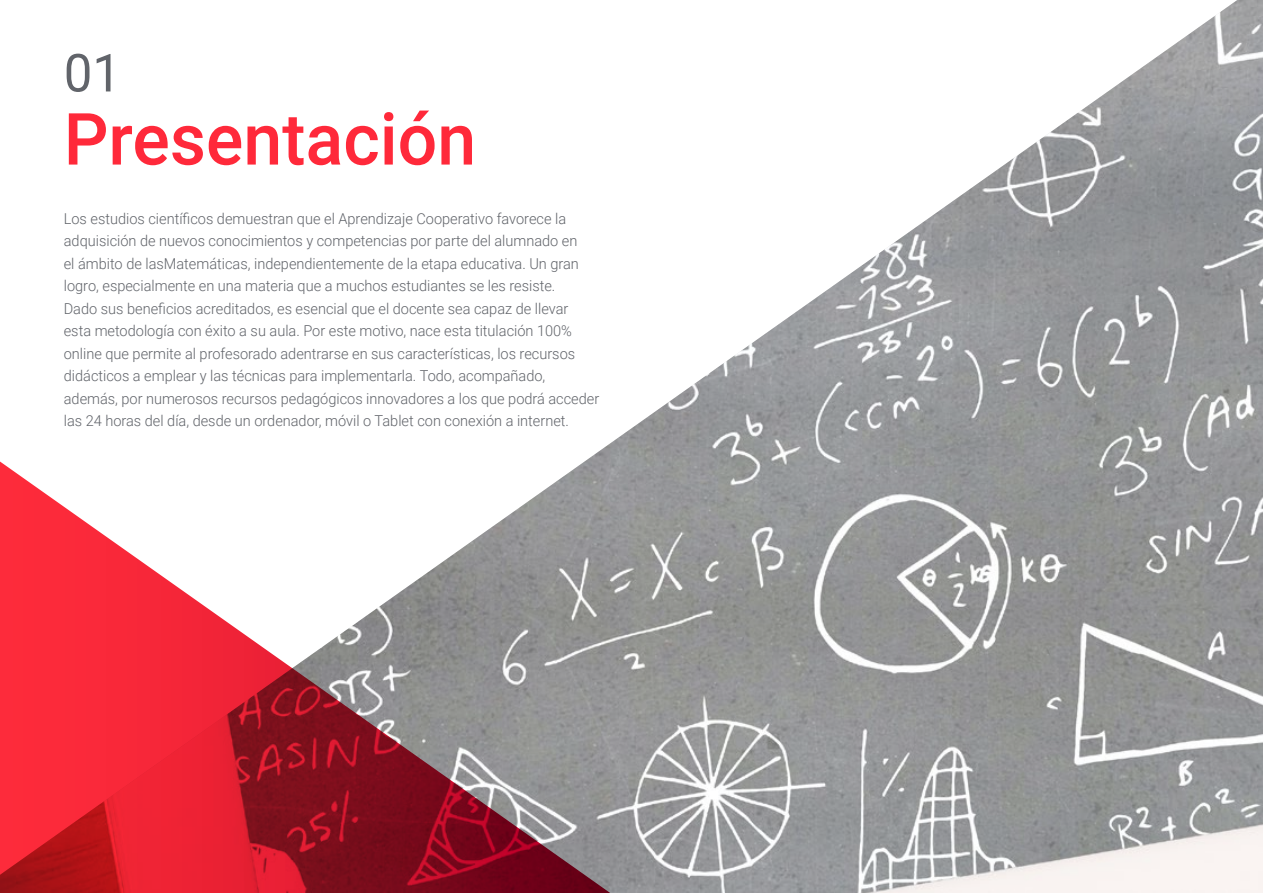
<style>
.page{position:relative;width:1263px;height:893px;background:#fff}
.page>*{position:absolute;margin:0;border:0;box-sizing:border-box;transform-origin:0 0}
.t1{font:500 72px "Roboto";color:#ff293a}
.t2{font:52.5px "Roboto";color:#61646a}
.t3{font:300 15px/22.5px "Roboto";color:#61646a}
</style>
<div class="page">
<img style="left:607px;top:0;width:656px;height:893px">
<svg style="left:0;top:446px;width:640px;height:447px"></svg>
<h2 class="t2" style="left:64px;top:36px;width:59px">01</h2>
<h1 class="t1" style="left:64px;top:89px;width:414px">Presentación</h1>
<p class="t3" style="left:64px;top:207px;width:537px">Los estudios científicos demuestran que el Aprendizaje Cooperativo favorece la adquisición de nuevos conocimientos y competencias por parte del alumnado en<br>el ámbito de lasMatemáticas, independientemente de la etapa educativa. Un gran logro, especialmente en una materia que a muchos estudiantes se les resiste.<br>Dado sus beneficios acreditados, es esencial que el docente sea capaz de llevar esta metodología con éxito a su aula. Por este motivo, nace esta titulación 100% online que permite al profesorado adentrarse en sus características, los recursos didácticos a emplear y las técnicas para implementarla. Todo, acompañado, además, por numerosos recursos pedagógicos innovadores a los que podrá acceder las 24 horas del día, desde un ordenador, móvil o Tablet con conexión a internet.</p>
</div>
